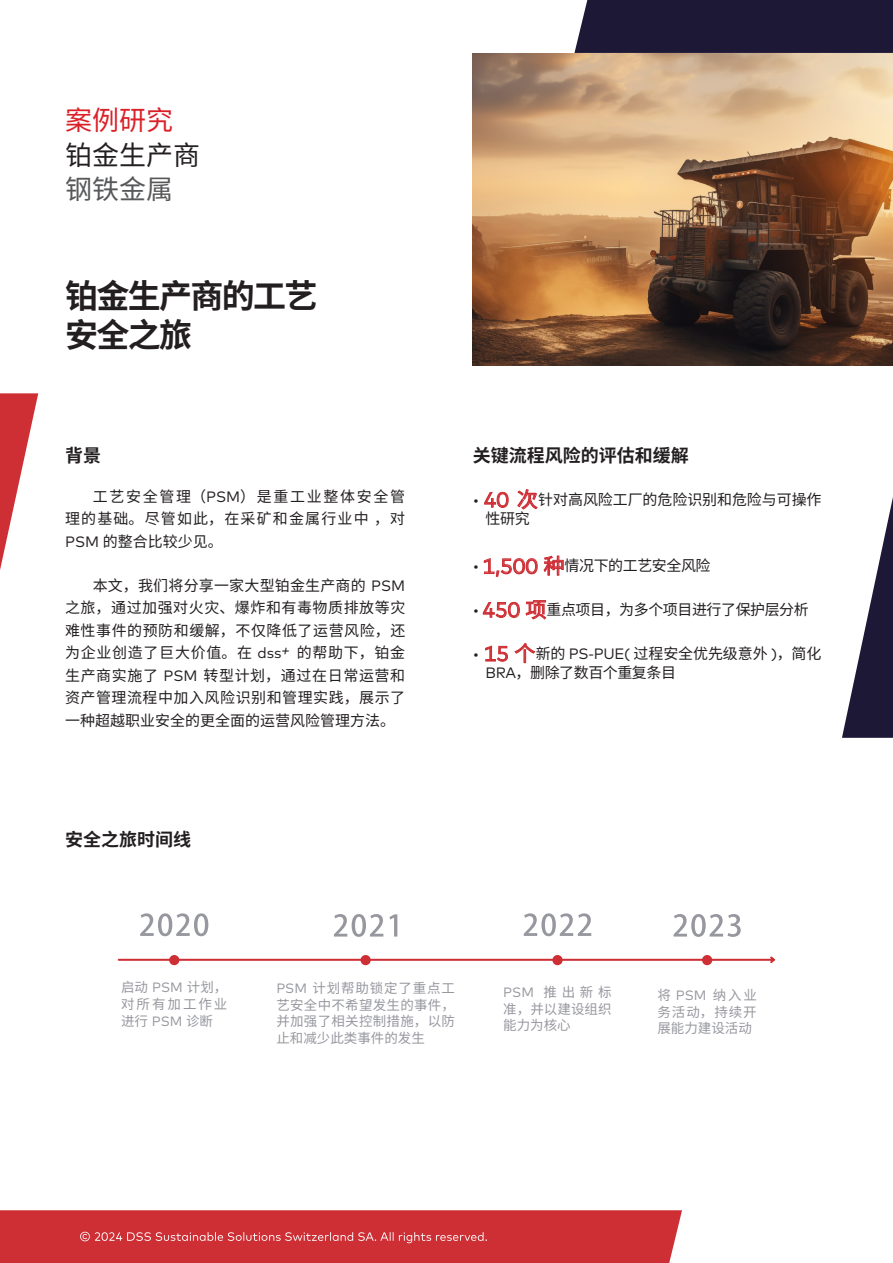
<style>
.page{position:relative;width:893px;height:1263px;background:#fff}
.page>*{position:absolute;margin:0;border:0;box-sizing:border-box;transform-origin:0 0}
.t1{font:700 33px "Noto Sans Hans";letter-spacing:-.05em;color:#231f20}
.t2{font:27px "Noto Sans Hans";color:#231f20}
.t3{font:27px "Noto Sans Hans";color:#da2128}
.t4{font:27px "Noto Sans Hans";color:#57585a}
.t5{font:700 18px "Noto Sans Hans";color:#231f20}
.t6{font:15px/22.5px "Noto Sans Hans";color:#231f20;text-align:justify}
.t7{font:15px "Noto Sans Hans";letter-spacing:-.03em;color:#231f20}
.t8{font:13.5px/16.5px "Noto Sans Hans";letter-spacing:.02em;color:#97989f;text-align:justify}
.s1{font-family:"Mark"}
.s2{font-family:"Mark";font-size:21px;color:#ce2f35}
.s3{font-size:21px;color:#ce2f35}
</style>
<div class="page">
<svg style="left:0;top:393px;width:38px;height:177px"></svg>
<svg style="left:0;top:1210px;width:682px;height:53px;background:#cf363c"></svg>
<svg style="left:140px;top:913px;width:68px;height:23px"></svg>
<svg style="left:524px;top:913px;width:67px;height:23px"></svg>
<svg style="left:334px;top:914px;width:49px;height:23px"></svg>
<svg style="left:389px;top:914px;width:8px;height:22px"></svg>
<svg style="left:674px;top:914px;width:67px;height:23px"></svg>
<svg style="left:117px;top:955px;width:659px;height:10px"></svg>
<img style="left:473px;top:53px;width:420px;height:313px">
<svg style="left:484px;top:492px;width:24px;height:16px"></svg>
<svg style="left:517px;top:489px;width:21px;height:20px"></svg>
<svg style="left:484px;top:558px;width:53px;height:18px"></svg>
<svg style="left:544px;top:556px;width:20px;height:19px"></svg>
<svg style="left:483px;top:602px;width:37px;height:16px"></svg>
<svg style="left:526px;top:600px;width:20px;height:19px"></svg>
<svg style="left:485px;top:646px;width:23px;height:15px"></svg>
<svg style="left:515px;top:643px;width:20px;height:20px"></svg>
<div style="left:574px;top:0;width:319px;height:53px;background:#1e1837"></div>
<svg style="left:842px;top:497px;width:51px;height:241px"></svg>
<div style="left:169px;top:955px;width:10px;height:10px;background:#ce2f35;border-radius:50%"></div>
<div style="left:360px;top:955px;width:11px;height:10px;background:#ce2f35;border-radius:50%"></div>
<div style="left:552px;top:955px;width:11px;height:10px;background:#ce2f35;border-radius:50%"></div>
<div style="left:702px;top:955px;width:10px;height:10px;background:#ce2f35;border-radius:50%"></div>
<p class="t3" style="left:65px;top:105px;width:110px">案例研究</p>
<p class="t2" style="left:65px;top:139px;width:137px">铂金生产商</p>
<p class="t4" style="left:65px;top:174px;width:110px">钢铁金属</p>
<p class="t1" style="left:65px;top:277px;width:254px">铂金生产商的工艺</p>
<p class="t1" style="left:65px;top:316px;width:129px">安全之旅</p>
<p class="t5" style="left:65px;top:446px;width:38px">背景</p>
<p class="t6" style="left:65px;top:485px;width:342px;text-indent:28px">工艺安全管理（<span class="s1">PSM</span>）是重工业整体安全管理的基础。尽管如此，在采矿和金属行业中，对<span class="s1">PSM</span> 的整合比较少见。</p>
<p class="t6" style="left:65px;top:574px;width:342px;text-indent:28px">本文，我们将分享一家大型铂金生产商的 <span class="s1">PSM</span>之旅，通过加强对火灾、爆炸和有毒物质排放等灾难性事件的预防和缓解，不仅降低了运营风险，还为企业创造了巨大价值。在 <span class="s1">dss</span><sup>+</sup> 的帮助下，铂金生产商实施了 <span class="s1">PSM</span> 转型计划，通过在日常运营和资产管理流程中加入风险识别和管理实践，展示了一种超越职业安全的更全面的运营风险管理方法。</p>
<p class="t5" style="left:65px;top:829px;width:128px">安全之旅时间线</p>
<p class="t5" style="left:473px;top:446px;width:217px">关键流程风险的评估和缓解</p>
<p class="t6" style="left:486px;top:490px;width:337px;line-height:19.5px;text-indent:-13px"><span class="s1">•</span> <span class="s2">40</span> <span class="s3">次</span>针对高风险工厂的危险识别和危险与可操作性研究</p>
<p class="t7" style="left:473px;top:557px;width:239px"><span class="s1">•</span> <span class="s2">1,500</span> <span class="s3">种</span>情况下的工艺安全风险</p>
<p class="t7" style="left:473px;top:601px;width:337px"><span class="s1">•</span> <span class="s2">450</span> <span class="s3">项</span>重点项目，为多个项目进行了保护层分析</p>
<p class="t6" style="left:486px;top:644px;width:337px;line-height:19.5px;text-indent:-13px"><span class="s1">•</span> <span class="s2">15</span> <span class="s3">个</span>新的 <span class="s1">PS-PUE(</span> 过程安全优先级意外 <span class="s1">)</span>，简化<br><span class="s1">BRA</span>，删除了数百个重复条目</p>
<p class="t8" style="left:121px;top:979px;width:108px">启动 <span class="s1">PSM</span> 计划，对所有加工作业进行 <span class="s1">PSM</span> 诊断</p>
<p class="t8" style="left:503px;top:984px;width:110px"><span class="s1">PSM</span> 推出新标准，并以建设组织能力为核心</p>
<p class="t8" style="left:276px;top:980px;width:180px"><span class="s1">PSM</span> 计划帮助锁定了重点工艺安全中不希望发生的事件，并加强了相关控制措施，以防止和减少此类事件的发生</p>
<p class="t8" style="left:657px;top:987px;width:101px">将 <span class="s1">PSM</span> 纳入业务活动，持续开展能力建设活动</p>
</div>
